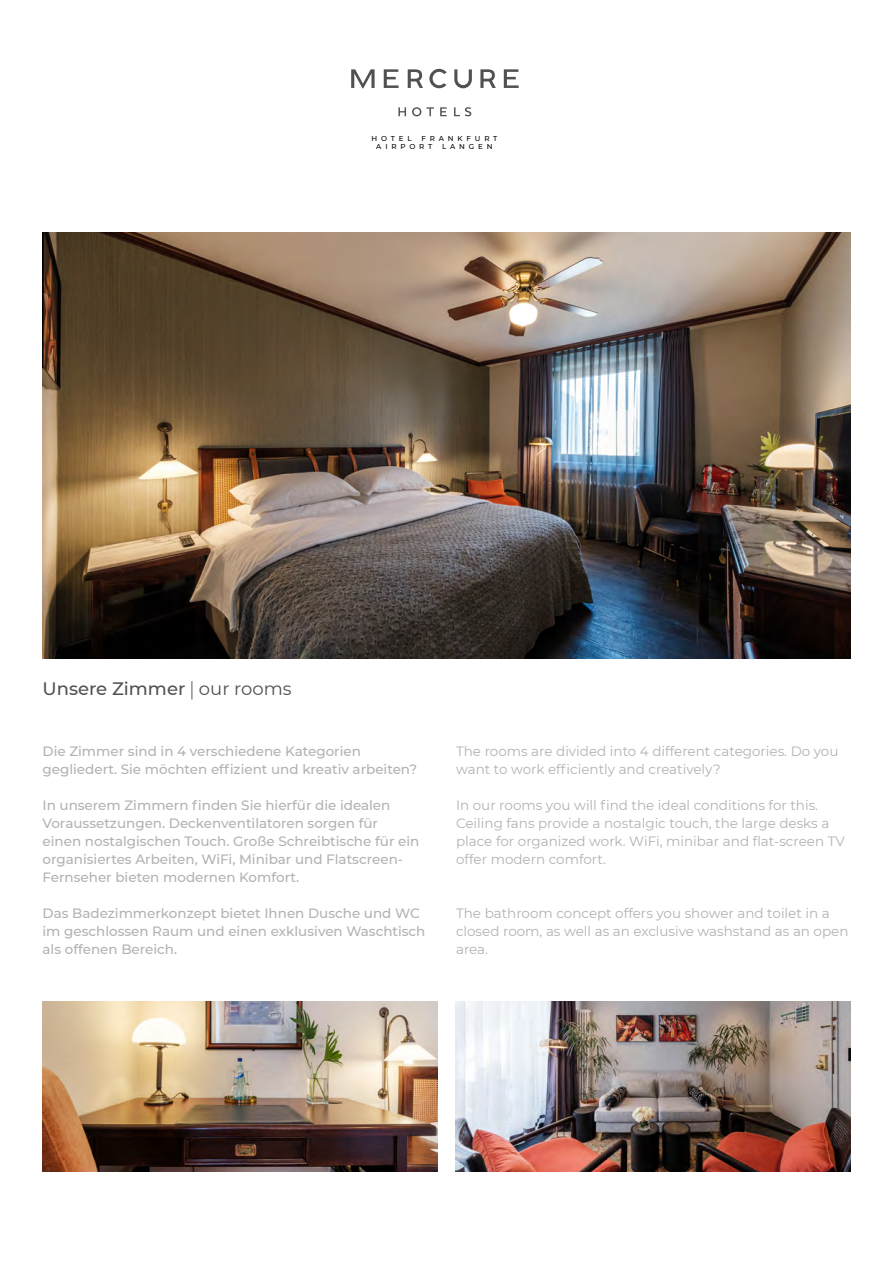
<style>
.page{position:relative;width:893px;height:1263px;background:#fff}
.page>*{position:absolute;margin:0;border:0;box-sizing:border-box;transform-origin:0 0}
.t1{font:500 18px "Montserrat";color:#53514f}
.t2{font:500 13.5px/18px "Montserrat";color:#b3b2b2}
.t3{font:13.5px/18px "Montserrat";color:#b3b2b2}
.t4{font:500 7.2px/8.6px "Montserrat";letter-spacing:.54em;color:#000}
.s1{font-family:"Spectral";font-weight:400}
.s2{font-weight:400}
</style>
<div class="page">
<svg style="left:398px;top:107px;width:8px;height:9px"></svg>
<svg style="left:412px;top:107px;width:22px;height:9px"></svg>
<svg style="left:440px;top:107px;width:7px;height:9px"></svg>
<svg style="left:454px;top:107px;width:17px;height:9px"></svg>
<svg style="left:351px;top:69px;width:24px;height:19px"></svg>
<svg style="left:384px;top:69px;width:15px;height:19px"></svg>
<svg style="left:504px;top:69px;width:15px;height:19px"></svg>
<svg style="left:429px;top:69px;width:18px;height:19px"></svg>
<svg style="left:454px;top:69px;width:18px;height:19px"></svg>
<svg style="left:408px;top:69px;width:15px;height:19px"></svg>
<svg style="left:480px;top:69px;width:16px;height:19px"></svg>
<img style="left:43px;top:233px;width:807px;height:425px">
<img style="left:43px;top:1001px;width:395px;height:170px">
<img style="left:455px;top:1001px;width:395px;height:170px">
<p class="t4" style="left:371px;top:134px;width:42px">HOTEL</p>
<p class="t4" style="left:376px;top:134px;width:123px;text-indent:45px">FRANKFURT<br>AIRPORT</p>
<p class="t4" style="left:442px;top:142px;width:52px">LANGEN</p>
<h1 class="t1" style="left:43px;top:676px;width:251px">Unsere Zimmer <span class="s1">|</span> <span class="s2">our rooms</span></h1>
<p class="t2" style="left:43px;top:741px;width:376px">Die Zimmer sind in 4 verschiedene Kategorien gegliedert. Sie möchten effizient und kreativ arbeiten?</p>
<p class="t2" style="left:43px;top:795px;width:378px">In unserem Zimmern finden Sie hierfür die idealen Voraussetzungen. Deckenventilatoren sorgen für einen nostalgischen Touch. Große Schreibtische für ein organisiertes Arbeiten, WiFi, Minibar und Flatscreen-Fernseher bieten modernen Komfort.</p>
<p class="t2" style="left:43px;top:903px;width:384px">Das Badezimmerkonzept bietet Ihnen Dusche und WC im geschlossen Raum und einen exklusiven Waschtisch als offenen Bereich.</p>
<p class="t3" style="left:456px;top:741px;width:384px">The rooms are divided into 4 different categories. Do you want to work efficiently and creatively?</p>
<p class="t3" style="left:456px;top:795px;width:390px">In our rooms you will find the ideal conditions for this.<br>Ceiling fans provide a nostalgic touch, the large desks a place for organized work. WiFi, minibar and flat-screen TV offer modern comfort.</p>
<p class="t3" style="left:456px;top:903px;width:394px">The bathroom concept offers you shower and toilet in a closed room, as well as an exclusive washstand as an open area.</p>
</div>
